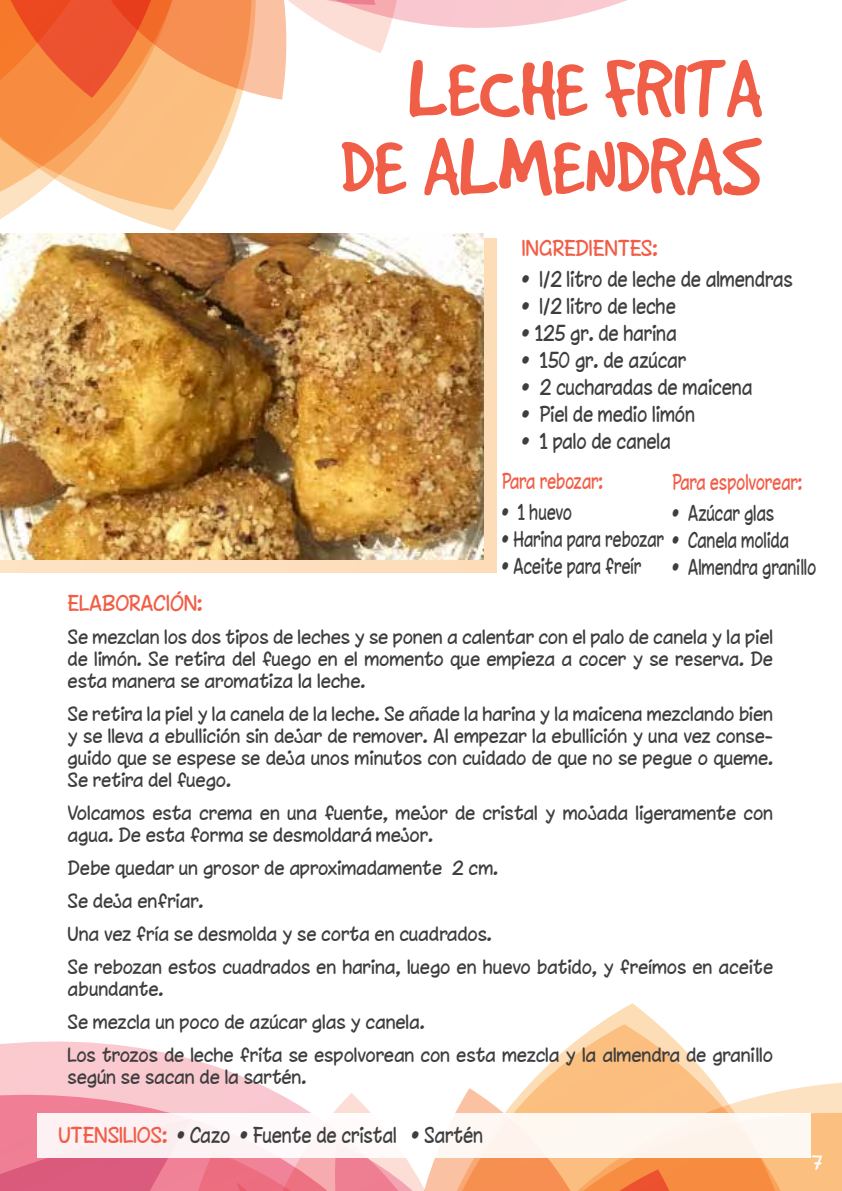
<style>
.page{position:relative;width:842px;height:1191px;background:#fff}
.page>*{position:absolute;margin:0;border:0;box-sizing:border-box;transform-origin:0 0}
.t1{font:90px/78px "Good Dog";color:#f15e47;text-align:right}
.t2{font:20px "Chinacat";color:#3e3e3f;scale:.9 1}
.t3{font:20px "Chinacat";color:#3e3e3f;scale:.8 1}
.t4{font:20px "Chinacat";color:#f15e47;scale:.8 1}
.t5{font:20px "Chinacat";color:#f15e47}
.t6{font:18px/22px "Chinacat";color:#3e3e3f}
.t7{font:18px "Chinacat";color:#fff}
.s1{color:#f15e47}
</style>
<div class="page">
<svg style="left:0;top:239px;width:496px;height:333px;background:#f7d9b5"></svg>
<svg style="left:0;top:1041px;width:252px;height:40px"></svg>
<svg style="left:532px;top:1003px;width:180px;height:78px"></svg>
<svg style="left:0;top:1081px;width:842px;height:110px;background:#f5af9d"></svg>
<div style="left:38px;top:1112px;width:773px;height:45px;background:#fef8f4"></div>
<svg style="left:0;top:0;width:627px;height:226px"></svg>
<img style="left:0;top:233px;width:483px;height:326px">
<h1 class="t1" style="left:340px;top:48px;width:424px">LECHE FRITA<br>DE ALMENDRAS</h1>
<p class="t5" style="left:523px;top:236px;width:137px">INGREDIENTES:</p>
<p class="t2" style="left:523px;top:267px;width:302px">• I/2 litro de leche de almendras</p>
<p class="t2" style="left:523px;top:294px;width:172px">• I/2 litro de leche</p>
<p class="t2" style="left:523px;top:321px;width:173px">• 125 gr. de harina</p>
<p class="t2" style="left:523px;top:348px;width:184px">• 150 gr. de azúcar</p>
<p class="t2" style="left:523px;top:375px;width:257px">• 2 cucharadas de maicena</p>
<p class="t2" style="left:523px;top:402px;width:194px">• Piel de medio limón</p>
<p class="t2" style="left:523px;top:429px;width:167px">• 1 palo de canela</p>
<p class="t4" style="left:503px;top:469px;width:127px">Para rebozar:</p>
<p class="t3" style="left:503px;top:500px;width:89px">• 1 huevo</p>
<p class="t3" style="left:503px;top:527px;width:360px">• Harina para rebozar • Canela molida</p>
<p class="t3" style="left:503px;top:554px;width:175px">• Aceite para freír</p>
<p class="t4" style="left:673px;top:470px;width:164px">Para espolvorear:</p>
<p class="t3" style="left:673px;top:501px;width:129px">• Azúcar glas</p>
<p class="t3" style="left:673px;top:555px;width:181px">• Almendra granillo</p>
<p class="t5" style="left:68px;top:591px;width:136px">ELABORACIÓN:</p>
<p class="t6" style="left:68px;top:626px;width:707px;text-align:justify">Se mezclan los dos tipos de leches y se ponen a calentar con el palo de canela y la piel de limón. Se retira del fuego en el momento que empieza a cocer y se reserva. De esta manera se aromatiza la leche.</p>
<p class="t6" style="left:68px;top:703px;width:707px;text-align:justify">Se retira la piel y la canela de la leche. Se añade la harina y la maicena mezclando bien y se lleva a ebullición sin dejar de remover. Al empezar la ebullición y una vez conse&shy;guido que se espese se deja unos minutos con cuidado de que no se pegue o queme.<br>Se retira del fuego.</p>
<p class="t6" style="left:68px;top:802px;width:707px">Volcamos esta crema en una fuente, mejor de cristal y mojada ligeramente con agua. De esta forma se desmoldará mejor.</p>
<p class="t6" style="left:68px;top:851px;width:707px;line-height:33px">Debe quedar un grosor de aproximadamente 2 cm.<br>Se deja enfriar.<br>Una vez fría se desmolda y se corta en cuadrados.<br>Se rebozan estos cuadrados en harina, luego en huevo batido, y freímos en aceite</p>
<p class="t6" style="left:68px;top:972px;width:707px;line-height:33px">abundante.<br>Se mezcla un poco de azúcar glas y canela.<br>Los trozos de leche frita se espolvorean con esta mezcla y la almendra de granillo</p>
<p class="t6" style="left:68px;top:1066px;width:240px">según se sacan de la sartén.</p>
<p class="t2" style="left:59px;top:1123px;width:473px"><span class="s1">UTENSILIOS:</span> • Cazo • Fuente de cristal • Sartén</p>
<p class="t7" style="left:812px;top:1152px;width:13px">7</p>
</div>
